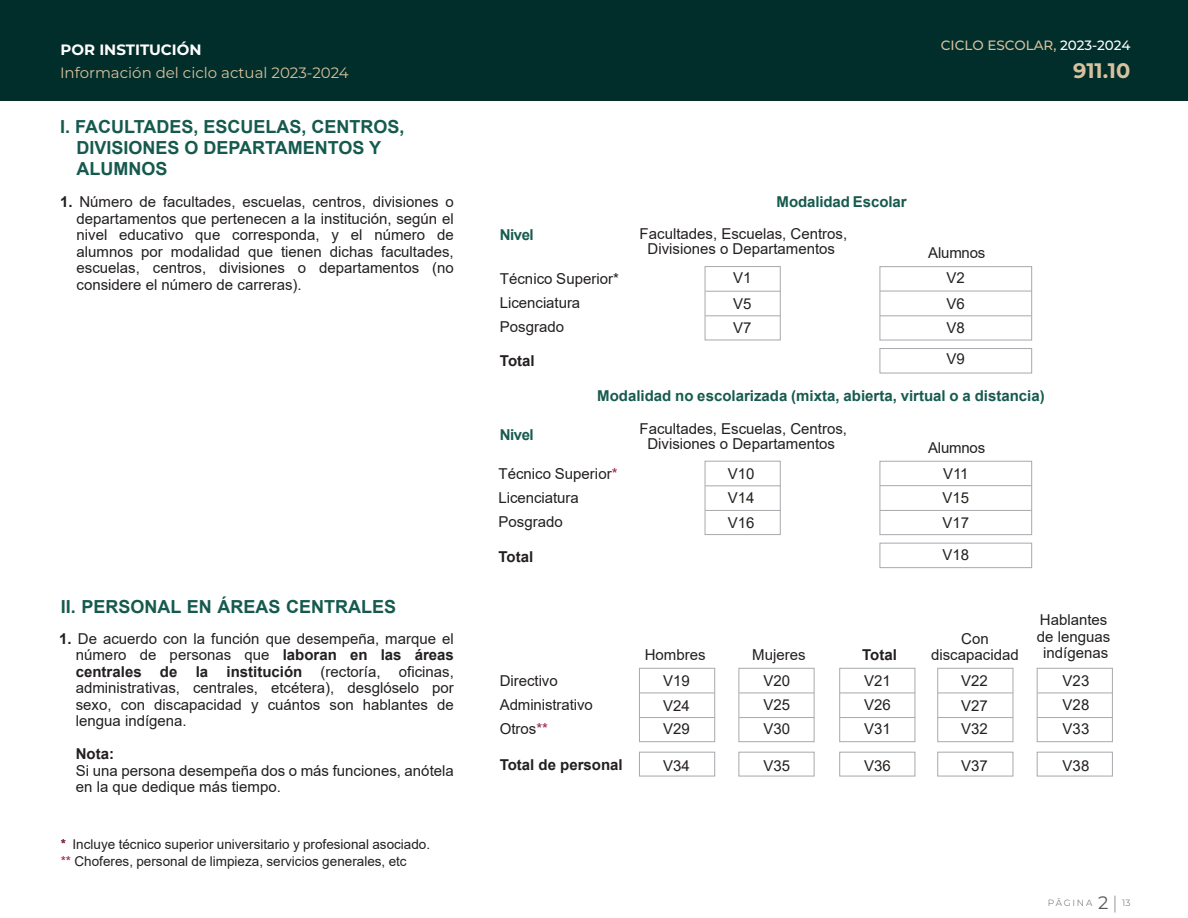
<style>
.page{position:relative;width:1188px;height:918px;background:#fff}
.page>*{position:absolute;margin:0;border:0;box-sizing:border-box;transform-origin:0 0}
.t1{font:700 21px "Montserrat";color:#d7c29d}
.t2{font:700 18px/21px "Arial";color:#165a4e}
.t3{font:15px/16.5px "Arial";color:#231f20;text-align:justify}
.t4{font:700 15px "Arial";color:#165a4e}
.t5{font:700 15px "Arial";color:#231f20}
.t6{font:15px "Montserrat";color:#d7c29d}
.t7{font:700 15px "Montserrat";color:#fff}
.t8{font:13.5px/17.2px "Arial";color:#231f20}
.t9{font:500 13.5px "Montserrat";color:#d7c29d}
.t10{font:300 9px "Montserrat";letter-spacing:.195em;color:#57585a}
.s1{color:#fff}
.s2{font-weight:700}
.s3{color:#98224e}
.s4{font-weight:400;font-size:18px}
.s5{font-weight:200;font-size:18px}
</style>
<div class="page">
<hr style="left:705px;top:291px;width:75px;height:1px;background:#a8a9ad">
<hr style="left:705px;top:316px;width:75px;height:1px;background:#a8a9ad">
<hr style="left:880px;top:291px;width:151px;height:1px;background:#a8a9ad">
<hr style="left:880px;top:316px;width:151px;height:1px;background:#a8a9ad">
<div style="left:0;top:0;width:1188px;height:100px;background:#012d2a"></div>
<div style="left:705px;top:266px;width:76px;height:74px;border:1px solid #a8a9ad"></div>
<div style="left:880px;top:266px;width:152px;height:74px;border:1px solid #a8a9ad"></div>
<div style="left:880px;top:348px;width:152px;height:25px;border:1px solid #a8a9ad"></div>
<hr style="left:705px;top:486px;width:75px;height:1px;background:#a8a9ad">
<hr style="left:705px;top:510px;width:75px;height:1px;background:#a8a9ad">
<hr style="left:880px;top:485px;width:151px;height:1px;background:#a8a9ad">
<hr style="left:880px;top:510px;width:151px;height:1px;background:#a8a9ad">
<div style="left:705px;top:461px;width:76px;height:74px;border:1px solid #a8a9ad"></div>
<hr style="left:640px;top:693px;width:75px;height:1px;background:#a8a9ad">
<hr style="left:640px;top:717px;width:75px;height:1px;background:#a8a9ad">
<div style="left:639px;top:668px;width:76px;height:74px;border:1px solid #a8a9ad"></div>
<div style="left:880px;top:461px;width:152px;height:74px;border:1px solid #a8a9ad"></div>
<div style="left:880px;top:543px;width:152px;height:25px;border:1px solid #a8a9ad"></div>
<div style="left:639px;top:752px;width:76px;height:24px;border:1px solid #a8a9ad"></div>
<hr style="left:739px;top:693px;width:75px;height:1px;background:#a8a9ad">
<hr style="left:739px;top:717px;width:75px;height:1px;background:#a8a9ad">
<div style="left:739px;top:668px;width:75px;height:74px;border:1px solid #a8a9ad"></div>
<div style="left:739px;top:752px;width:75px;height:24px;border:1px solid #a8a9ad"></div>
<hr style="left:840px;top:693px;width:75px;height:1px;background:#a8a9ad">
<hr style="left:840px;top:717px;width:75px;height:1px;background:#a8a9ad">
<div style="left:839px;top:668px;width:76px;height:74px;border:1px solid #a8a9ad"></div>
<div style="left:839px;top:752px;width:76px;height:24px;border:1px solid #a8a9ad"></div>
<hr style="left:938px;top:693px;width:75px;height:1px;background:#a8a9ad">
<hr style="left:938px;top:717px;width:75px;height:1px;background:#a8a9ad">
<div style="left:938px;top:668px;width:75px;height:74px;border:1px solid #a8a9ad"></div>
<div style="left:938px;top:752px;width:75px;height:24px;border:1px solid #a8a9ad"></div>
<hr style="left:1037px;top:693px;width:75px;height:1px;background:#a8a9ad">
<hr style="left:1037px;top:717px;width:75px;height:1px;background:#a8a9ad">
<div style="left:1037px;top:668px;width:76px;height:74px;border:1px solid #a8a9ad"></div>
<div style="left:1037px;top:752px;width:76px;height:24px;border:1px solid #a8a9ad"></div>
<p class="t7" style="left:60px;top:39px;width:143px">POR INSTITUCIÓN</p>
<p class="t9" style="left:941px;top:36px;width:191px">CICLO ESCOLAR, <span class="s1">2023-2024</span></p>
<p class="t6" style="left:60px;top:63px;width:290px">Información del ciclo actual 2023-2024</p>
<h1 class="t1" style="left:1073px;top:56px;width:59px">911.10</h1>
<p class="t2" style="left:77px;top:117px;width:329px;text-indent:-17px">I. FACULTADES, ESCUELAS, CENTROS,<br>DIVISIONES O DEPARTAMENTOS Y<br>ALUMNOS</p>
<p class="t3" style="left:77px;top:194px;width:379px;text-indent:-17px"><span class="s2">1.</span> Número de facultades, escuelas, centros, divisiones o departamentos que pertenecen a la institución, según el nivel educativo que corresponda, y el número de alumnos por modalidad que tienen dichas facultades, escuelas, centros, divisiones o departamentos (no considere el número de carreras).</p>
<p class="t2" style="left:61px;top:596px;width:337px">II. PERSONAL EN ÁREAS CENTRALES</p>
<p class="t3" style="left:76px;top:630px;width:380px;text-indent:-17px"><span class="s2">1.</span> De acuerdo con la función que desempeña, marque el número de personas que <span class="s2">laboran en las áreas centrales de la institución</span> (rectoría, oficinas, administrativas, centrales, etcétera), desglóselo por sexo, con discapacidad y cuántos son hablantes de lengua indígena.</p>
<p class="t5" style="left:76px;top:743px;width:40px">Nota:</p>
<p class="t3" style="left:76px;top:762px;width:380px">Si una persona desempeña dos o más funciones, anótela en la que dedique más tiempo.</p>
<p class="t8" style="left:61px;top:835px;width:348px"><span class="s3">*<br>**</span> Choferes, personal de limpieza, servicios generales, etc</p>
<p class="t8" style="left:73px;top:835px;width:359px">Incluye técnico superior universitario y profesional asociado.</p>
<p class="t4" style="left:500px;top:224px;width:35px">Nivel</p>
<p class="t4" style="left:777px;top:192px;width:132px">Modalidad Escolar</p>
<p class="t3" style="left:640px;top:226px;width:209px;line-height:15px;text-align:center">Facultades, Escuelas, Centros,<br>Divisiones o Departamentos</p>
<p class="t3" style="left:928px;top:245px;width:59px">Alumnos</p>
<p class="t3" style="left:733px;top:265px;width:20px;line-height:25px">V1<br>V5<br>V7</p>
<p class="t3" style="left:947px;top:265px;width:20px;line-height:25px">V2<br>V6<br>V8</p>
<p class="t3" style="left:947px;top:351px;width:20px">V9</p>
<p class="t3" style="left:500px;top:266px;width:121px;line-height:25px">Técnico Superior*<br>Licenciatura</p>
<p class="t3" style="left:500px;top:318px;width:66px">Posgrado</p>
<p class="t5" style="left:500px;top:350px;width:36px">Total</p>
<p class="t4" style="left:597px;top:385px;width:449px">Modalidad no escolarizada (mixta, abierta, virtual o a distancia)</p>
<p class="t4" style="left:500px;top:424px;width:35px">Nivel</p>
<p class="t3" style="left:498px;top:462px;width:121px;line-height:23.7px;text-align:left">Técnico Superior<span class="s3">*<br></span>Licenciatura<br>Posgrado</p>
<p class="t5" style="left:498px;top:546px;width:36px">Total</p>
<p class="t3" style="left:640px;top:421px;width:209px;line-height:15px;text-align:center">Facultades, Escuelas, Centros,<br>Divisiones o Departamentos</p>
<p class="t3" style="left:928px;top:439px;width:59px">Alumnos</p>
<p class="t3" style="left:728px;top:462px;width:28px;line-height:24.5px">V10<br>V14<br>V16</p>
<p class="t3" style="left:942px;top:462px;width:28px;line-height:24.6px">V11<br>V15<br>V17</p>
<p class="t3" style="left:942px;top:546px;width:28px">V18</p>
<p class="t3" style="left:500px;top:669px;width:95px;line-height:24.2px;text-align:left">Directivo<br>Administrativo<br>Otros<span class="s3">**</span></p>
<p class="t5" style="left:500px;top:754px;width:124px">Total de personal</p>
<p class="t3" style="left:1037px;top:611px;width:75px">Hablantes de lenguas</p>
<p class="t3" style="left:931px;top:630px;width:89px;text-align:center">Con discapacidad</p>
<p class="t3" style="left:645px;top:646px;width:62px">Hombres</p>
<p class="t3" style="left:1043px;top:644px;width:67px">indígenas</p>
<p class="t3" style="left:752px;top:646px;width:55px">Mujeres</p>
<p class="t5" style="left:862px;top:644px;width:36px">Total</p>
<p class="t3" style="left:663px;top:668px;width:28px;line-height:24.2px">V19<br>V24<br>V29</p>
<p class="t3" style="left:663px;top:757px;width:28px">V34</p>
<p class="t3" style="left:763px;top:668px;width:28px;line-height:24.2px">V20<br>V25<br>V30</p>
<p class="t3" style="left:763px;top:757px;width:28px">V35</p>
<p class="t3" style="left:864px;top:669px;width:28px;line-height:24px">V21<br>V26<br>V31</p>
<p class="t3" style="left:864px;top:757px;width:28px">V36</p>
<p class="t3" style="left:961px;top:669px;width:28px;line-height:24px">V22<br>V27<br>V32</p>
<p class="t3" style="left:961px;top:757px;width:28px">V37</p>
<p class="t3" style="left:1063px;top:669px;width:28px;line-height:24.2px">V23<br>V28<br>V33</p>
<p class="t3" style="left:1063px;top:757px;width:28px">V38</p>
<p class="t10" style="left:1048px;top:896px;width:84px">PĀGINA <span class="s4">2</span><span class="s5">|</span> 13</p>
</div>
